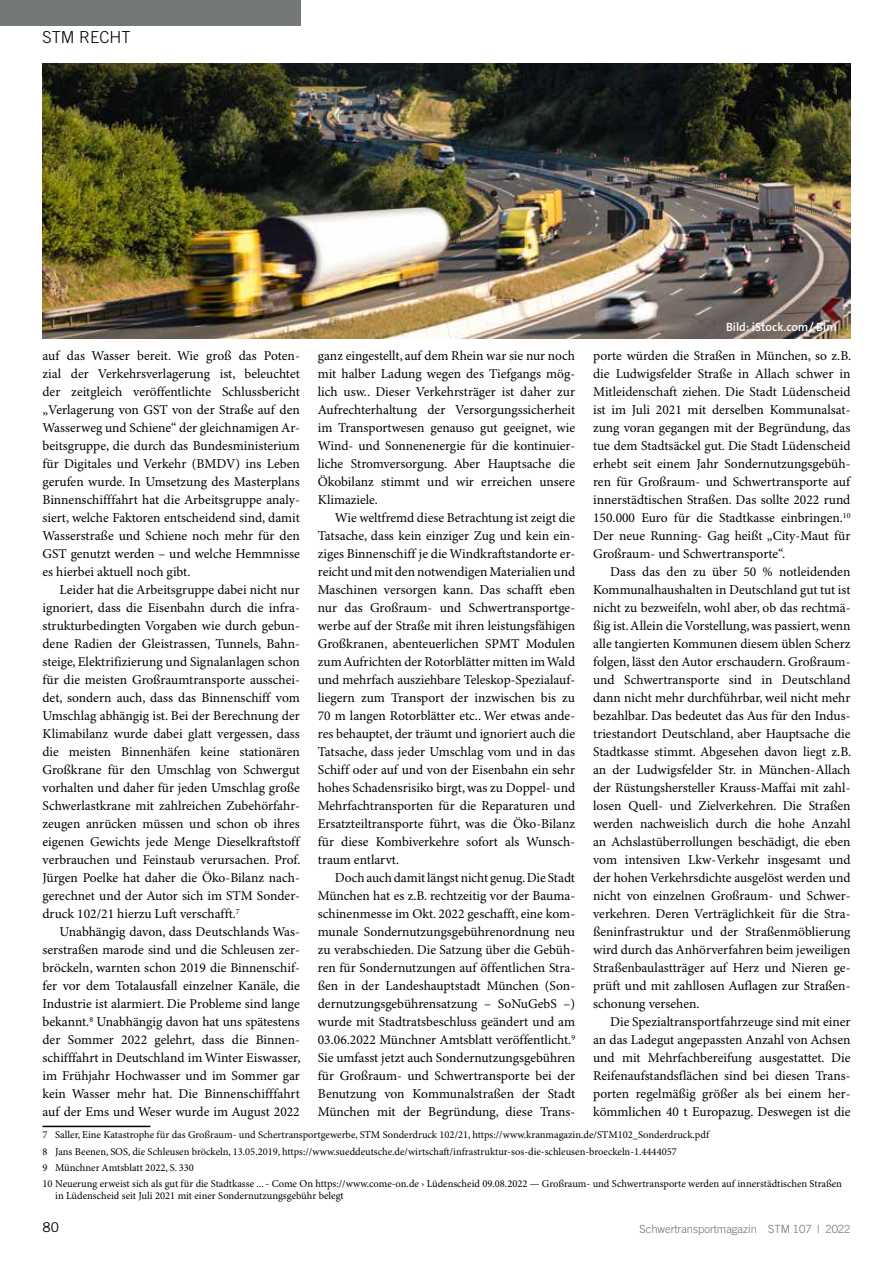
<style>
.page{position:relative;width:893px;height:1263px;background:#fff}
.page>*{position:absolute;margin:0;border:0;box-sizing:border-box;transform-origin:0 0}
.t1{font:300 16.5px "Trade Gothic";color:#000}
.t2{font:13.5px/18px "Minion Pro";color:#000;text-align:justify}
.t3{font:13.5px "Trade Gothic";color:#000}
.t4{font:600 12px "The Sans B6";color:#fff}
.t5{font:300 11.25px "Trade Gothic";color:#706f6f}
.t6{font:10.5px/16.2px "Minion Pro";color:#000}
</style>
<div class="page">
<div style="left:0;top:0;width:300px;height:26px;background:#757878"></div>
<img style="left:43px;top:64px;width:807px;height:274px">
<hr style="left:43px;top:1126px;width:108px;height:1px;background:#000">
<p class="t1" style="left:43px;top:27px;width:90px">STM RECHT</p>
<p class="t4" style="left:726px;top:321px;width:112px">Bild: iStock.com/ Bim</p>
<p class="t2" style="left:593px;top:347px;width:259px">porte würden die Straßen in München, so z.B. die Ludwigsfelder Straße in Allach schwer in Mitleidenschaft ziehen. Die Stadt Lüdenscheid ist im Juli 2021 mit derselben Kommunalsat&shy;zung voran gegangen mit der Begründung, das tue dem Stadtsäckel gut. Die Stadt Lüdenscheid erhebt seit einem Jahr Sondernutzungsgebüh&shy;ren für Großraum- und Schwertransporte auf innerstädtischen Straßen. Das sollte 2022 rund 150.000 Euro für die Stadtkasse einbringen.<sup>10<br></sup>Der neue Running- Gag heißt „City-Maut für Großraum- und Schwertransporte“.</p>
<p class="t2" style="left:593px;top:563px;width:259px;text-indent:17px">Dass das den zu über 50 % notleidenden Kommunalhaushalten in Deutschland gut tut ist nicht zu bezweifeln, wohl aber, ob das rechtmä&shy;ßig ist. Allein die Vorstellung, was passiert, wenn alle tangierten Kommunen diesem üblen Scherz folgen, lässt den Autor erschaudern. Großraum&shy;und Schwertransporte sind in Deutschland dann nicht mehr durchführbar, weil nicht mehr bezahlbar. Das bedeutet das Aus für den Indus&shy;triestandort Deutschland, aber Hauptsache die Stadtkasse stimmt. Abgesehen davon liegt z.B. an der Ludwigsfelder Str. in München-Allach der Rüstungshersteller Krauss-Maffai mit zahl&shy;losen Quell- und Zielverkehren. Die Straßen werden nachweislich durch die hohe Anzahl an Achslastüberrollungen beschädigt, die eben vom intensiven Lkw-Verkehr insgesamt und der hohen Verkehrsdichte ausgelöst werden und nicht von einzelnen Großraum- und Schwer&shy;verkehren. Deren Verträglichkeit für die Stra&shy;ßeninfrastruktur und der Straßenmöblierung wird durch das Anhörverfahren beim jeweiligen Straßenbaulastträger auf Herz und Nieren ge&shy;prüft und mit zahllosen Auflagen zur Straßen&shy;schonung versehen.</p>
<p class="t2" style="left:593px;top:1013px;width:259px;text-indent:17px">Die Spezialtransportfahrzeuge sind mit einer an das Ladegut angepassten Anzahl von Achsen und mit Mehrfachbereifung ausgestattet. Die Reifenaufstandsflächen sind bei diesen Trans&shy;porten regelmäßig größer als bei einem her&shy;kömmlichen 40 t Europazug. Deswegen ist die</p>
<p class="t2" style="left:43px;top:347px;width:259px">auf das Wasser bereit. Wie groß das Poten&shy;zial der Verkehrsverlagerung ist, beleuchtet der zeitgleich veröffentlichte Schlussbericht „Verlagerung von GST von der Straße auf den Wasserweg und Schiene“ der gleichnamigen Ar&shy;beitsgruppe, die durch das Bundesministerium für Digitales und Verkehr (BMDV) ins Leben gerufen wurde. In Umsetzung des Masterplans Binnenschifffahrt hat die Arbeitsgruppe analy&shy;siert, welche Faktoren entscheidend sind, damit Wasserstraße und Schiene noch mehr für den GST genutzt werden – und welche Hemmnisse es hierbei aktuell noch gibt.</p>
<p class="t2" style="left:43px;top:581px;width:260px;text-indent:17px">Leider hat die Arbeitsgruppe dabei nicht nur ignoriert, dass die Eisenbahn durch die infra&shy;strukturbedingten Vorgaben wie durch gebun&shy;dene Radien der Gleistrassen, Tunnels, Bahn&shy;steige, Elektrifizierung und Signalanlagen schon für die meisten Großraumtransporte ausschei&shy;det, sondern auch, dass das Binnenschiff vom Umschlag abhängig ist. Bei der Berechnung der Klimabilanz wurde dabei glatt vergessen, dass die meisten Binnenhäfen keine stationären Großkrane für den Umschlag von Schwergut vorhalten und daher für jeden Umschlag große Schwerlastkrane mit zahlreichen Zubehörfahr&shy;zeugen anrücken müssen und schon ob ihres eigenen Gewichts jede Menge Dieselkraftstoff verbrauchen und Feinstaub verursachen. Prof.<br>Jürgen Poelke hat daher die Öko-Bilanz nach&shy;gerechnet und der Autor sich im STM Sonder&shy;druck 102/21 hierzu Luft verschafft.<sup>7</sup></p>
<p class="t2" style="left:43px;top:923px;width:259px;text-indent:17px">Unabhängig davon, dass Deutschlands Was&shy;serstraßen marode sind und die Schleusen zer&shy;bröckeln, warnten schon 2019 die Binnenschif&shy;fer vor dem Totalausfall einzelner Kanäle, die Industrie ist alarmiert. Die Probleme sind lange bekannt.<sup>8</sup> Unabhängig davon hat uns spätestens der Sommer 2022 gelehrt, dass die Binnen&shy;schifffahrt in Deutschland im Winter Eiswasser, im Frühjahr Hochwasser und im Sommer gar kein Wasser mehr hat. Die Binnenschifffahrt auf der Ems und Weser wurde im August 2022</p>
<p class="t6" style="left:43px;top:1127px;width:801px">7 Saller, Eine Katastrophe für das Großraum- und Schertransportgewerbe, STM Sonderdruck 102/21, https://www.kranmagazin.de/STM102_Sonderdruck.pdf<br>8 Jans Beenen, SOS, die Schleusen bröckeln, 13.05.2019, https://www.sueddeutsche.de/wirtschaft/infrastruktur-sos-die-schleusen-broeckeln-1.4444057<br>9 Münchner Amtsblatt 2022, S. 330<br>10 Neuerung erweist sich als gut für die Stadtkasse ... - Come On https://www.come-on.de › Lüdenscheid 09.08.2022 — Großraum- und Schwertransporte werden auf innerstädtischen Straßen</p>
<p class="t6" style="left:55px;top:1188px;width:290px">in Lüdenscheid seit Juli 2021 mit einer Sondernutzungsgebühr belegt</p>
<p class="t2" style="left:318px;top:347px;width:259px">ganz eingestellt, auf dem Rhein war sie nur noch mit halber Ladung wegen des Tiefgangs mög&shy;lich usw.. Dieser Verkehrsträger ist daher zur Aufrechterhaltung der Versorgungssicherheit im Transportwesen genauso gut geeignet, wie Wind- und Sonnenenergie für die kontinuier&shy;liche Stromversorgung. Aber Hauptsache die Ökobilanz stimmt und wir erreichen unsere Klimaziele.</p>
<p class="t2" style="left:318px;top:509px;width:259px;text-indent:17px">Wie weltfremd diese Betrachtung ist zeigt die Tatsache, dass kein einziger Zug und kein ein&shy;ziges Binnenschiff je die Windkraftstandorte er&shy;reicht und mit den notwendigen Materialien und Maschinen versorgen kann. Das schafft eben nur das Großraum- und Schwertransportge&shy;werbe auf der Straße mit ihren leistungsfähigen Großkranen, abenteuerlichen SPMT Modulen zum Aufrichten der Rotorblätter mitten im Wald und mehrfach ausziehbare Teleskop-Spezialauf&shy;liegern zum Transport der inzwischen bis zu 70 m langen Rotorblätter etc.. Wer etwas ande&shy;res behauptet, der träumt und ignoriert auch die Tatsache, dass jeder Umschlag vom und in das Schiff oder auf und von der Eisenbahn ein sehr hohes Schadensrisiko birgt, was zu Doppel- und Mehrfachtransporten für die Reparaturen und Ersatzteiltransporte führt, was die Öko-Bilanz für diese Kombiverkehre sofort als Wunsch&shy;traum entlarvt.</p>
<p class="t2" style="left:318px;top:869px;width:259px;text-indent:17px">Doch auch damit längst nicht genug. Die Stadt München hat es z.B. rechtzeitig vor der Bauma&shy;schinenmesse im Okt. 2022 geschafft, eine kom&shy;munale Sondernutzungsgebührenordnung neu zu verabschieden. Die Satzung über die Gebüh&shy;ren für Sondernutzungen auf öffentlichen Stra&shy;ßen in der Landeshauptstadt München (Son&shy;dernutzungsgebührensatzung – SoNuGebS –) wurde mit Stadtratsbeschluss geändert und am 03.06.2022 Münchner Amtsblatt veröffentlicht.<sup>9<br></sup>Sie umfasst jetzt auch Sondernutzungsgebühren für Großraum- und Schwertransporte bei der Benutzung von Kommunalstraßen der Stadt München mit der Begründung, diese Trans-</p>
<p class="t3" style="left:43px;top:1219px;width:18px">80</p>
<p class="t5" style="left:639px;top:1222px;width:212px">Schwertransportmagazin STM 107 | 2022</p>
</div>
